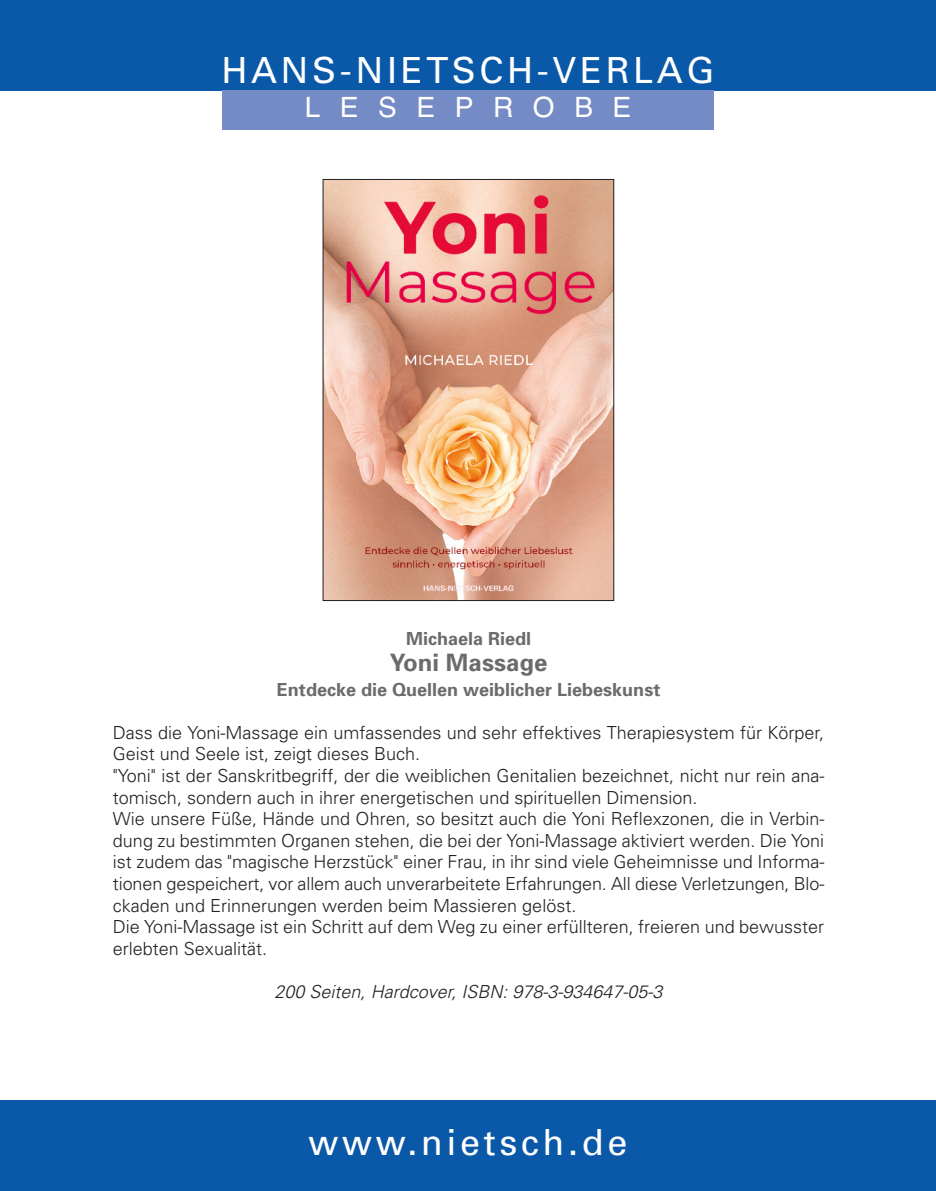
<style>
.page{position:relative;width:936px;height:1191px;background:#fff}
.page>*{position:absolute;margin:0;border:0;box-sizing:border-box;transform-origin:0 0}
.t1{font:36px "Univers";letter-spacing:.1em;color:#fff}
.t2{font:28px "Helvetica";letter-spacing:.7em;color:#fff}
.t3{font:700 24px "Univers";color:#6b6b6e}
.t4{font:300 18px/21.6px "Univers";color:#231f20}
.t5{font:700 18px "Univers";color:#6b6b6e}
.t6{font:italic 300 18px "Univers";color:#231f20}
</style>
<div class="page">
<div style="left:0;top:0;width:935px;height:90px;background:#0a58a8"></div>
<div style="left:222px;top:90px;width:491px;height:39px;background:#758bc5"></div>
<div style="left:0;top:1100px;width:935px;height:91px;background:#0a58a8"></div>
<img style="left:324px;top:181px;width:288px;height:418px">
<div style="left:322px;top:179px;width:292px;height:422px;border:1px solid #231f20"></div>
<h1 class="t1" style="left:221px;top:57px;width:494px">HANS-NIETSCH-VERLAG</h1>
<h2 class="t2" style="left:305px;top:91px;width:328px">LESEPROBE</h2>
<p class="t5" style="left:406px;top:632px;width:127px">Michaela Riedl</p>
<h3 class="t3" style="left:390px;top:653px;width:159px">Yoni Massage</h3>
<p class="t5" style="left:277px;top:682px;width:385px">Entdecke die Quellen weiblicher Liebeskunst</p>
<p class="t4" style="left:113px;top:723px;width:713px">Dass die Yoni-Massage ein umfassendes und sehr effektives Therapiesystem für Körper, Geist und Seele ist, zeigt dieses Buch.<br>"Yoni" ist der Sanskritbegriff, der die weiblichen Genitalien bezeichnet, nicht nur rein ana&shy;tomisch, sondern auch in ihrer energetischen und spirituellen Dimension.<br>Wie unsere Füße, Hände und Ohren, so besitzt auch die Yoni Reflexzonen, die in Verbin&shy;dung zu bestimmten Organen stehen, die bei der Yoni-Massage aktiviert werden. Die Yoni ist zudem das "magische Herzstück" einer Frau, in ihr sind viele Geheimnisse und Informa&shy;tionen gespeichert, vor allem auch unverarbeitete Erfahrungen. All diese Verletzungen, Blo&shy;ckaden und Erinnerungen werden beim Massieren gelöst.<br>Die Yoni-Massage ist ein Schritt auf dem Weg zu einer erfüllteren, freieren und bewusster erlebten Sexualität.</p>
<p class="t6" style="left:274px;top:985px;width:389px">200 Seiten, Hardcover, ISBN: 978-3-934647-05-3</p>
<h1 class="t1" style="left:308px;top:1129px;width:320px">www.nietsch.de</h1>
</div>
